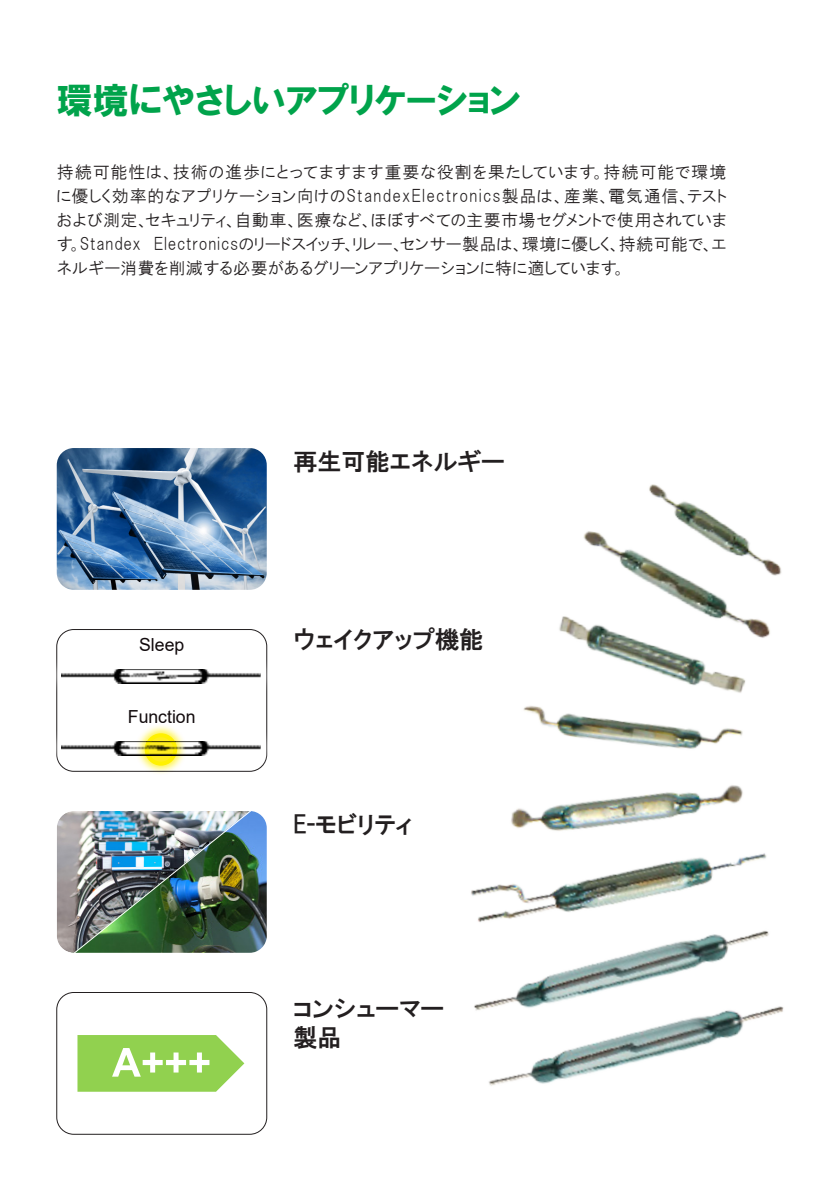
<style>
.page{position:relative;width:823px;height:1191px;background:#fff}
.page>*{position:absolute;margin:0;border:0;box-sizing:border-box;transform-origin:0 0}
.t1{font:36px "HGP Soei Kakugothic UB";color:#00a34b}
.t2{font:24px "HGP Gothic E";color:#231f20}
.t3{font:18px "Arial";color:#110a0c}
.t4{font:17px/24px "HGP Gothic M";letter-spacing:.02em;color:#231f20;text-align:justify}
</style>
<div class="page">
<img style="left:57px;top:448px;width:209px;height:142px">
<div style="left:56px;top:992px;width:211px;height:142px;border:1px solid #231f20;border-radius:17px"></div>
<img style="left:254px;top:811px;width:12px;height:141px">
<img style="left:57px;top:811px;width:197px;height:142px">
<img style="left:471px;top:484px;width:313px;height:602px">
<img style="left:62px;top:669px;width:198px;height:15px">
<img style="left:62px;top:741px;width:198px;height:14px">
<div style="left:134px;top:723px;width:53px;height:52px;background:#fff101;opacity:.75"></div>
<svg style="left:147px;top:735px;width:28px;height:28px"></svg>
<div style="left:145px;top:733px;width:32px;height:32px;border:4px solid #fff101;border-radius:50%"></div>
<svg style="left:77px;top:1035px;width:167px;height:56px"></svg>
<p class="t1" style="left:57px;top:82px;width:465px">環境にやさしいアプリケーション</p>
<p class="t4" style="left:57px;top:159px;width:670px">持続可能性は、技術の進歩にとってますます重要な役割を果たしています。持続可能で環境に優しく効率的なアプリケーション向けのStandexElectronics製品は、産業、電気通信、テストおよび測定、セキュリティ、自動車、医療など、ほぼすべての主要市場セグメントで使用されています。Standex Electronicsのリードスイッチ、リレー、センサー製品は、環境に優しく、持続可能で、エネルギー消費を削減する必要があるグリーンアプリケーションに特に適しています。</p>
<p class="t3" style="left:139px;top:632px;width:47px">Sleep</p>
<p class="t3" style="left:128px;top:704px;width:69px">Function</p>
<p class="t2" style="left:293px;top:449px;width:213px">再生可能エネルギー</p>
<p class="t2" style="left:293px;top:627px;width:191px">ウェイクアップ機能</p>
<p class="t2" style="left:293px;top:812px;width:120px">E-モビリティ</p>
<p class="t2" style="left:293px;top:996px;width:152px">コンシューマー</p>
<p class="t2" style="left:293px;top:1025px;width:49px">製品</p>
</div>
